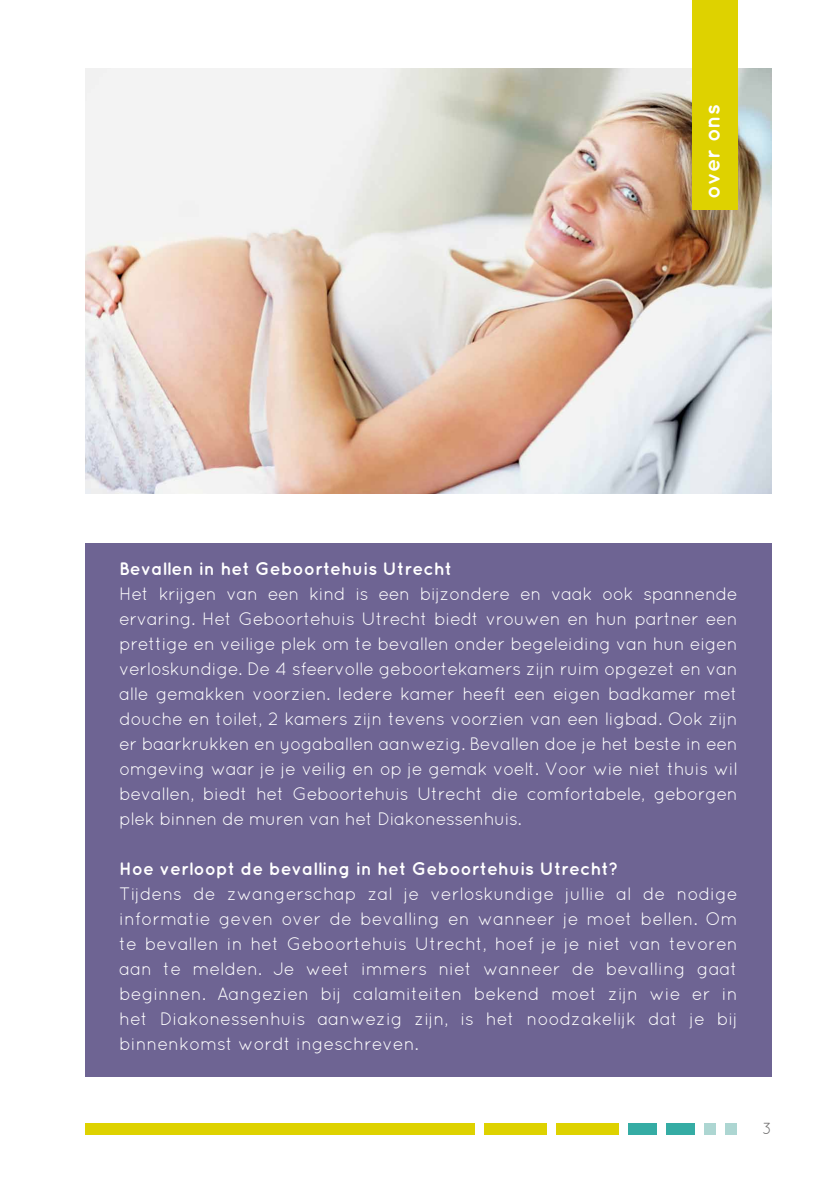
<style>
.page{position:relative;width:840px;height:1191px;background:#fff}
.page>*{position:absolute;margin:0;border:0;box-sizing:border-box;transform-origin:0 0}
.t1{font:700 22px "Quicksand";color:#fff}
.t2{font:18px/25px "Quicksand";letter-spacing:-.02em;color:#fff;text-align:justify}
.t3{font:700 18px "Quicksand";color:#fff}
.t4{font:16px "Quicksand";color:#706f6f}
</style>
<div class="page">
<img style="left:85px;top:68px;width:686px;height:425px">
<div style="left:85px;top:543px;width:686px;height:533px;background:#6e6493"></div>
<div style="left:85px;top:1123px;width:389px;height:11px;background:#ded200"></div>
<div style="left:484px;top:1123px;width:62px;height:11px;background:#ded200"></div>
<div style="left:556px;top:1123px;width:62px;height:11px;background:#ded200"></div>
<div style="left:628px;top:1123px;width:28px;height:11px;background:#35aca4"></div>
<div style="left:704px;top:1123px;width:11px;height:11px;background:#add6d2"></div>
<div style="left:725px;top:1123px;width:11px;height:11px;background:#add6d2"></div>
<div style="left:666px;top:1123px;width:28px;height:11px;background:#35aca4"></div>
<div style="left:691px;top:0;width:46px;height:210px;background:#ded200"></div>
<p class="t1" style="left:698px;top:198px;width:96px;rotate:-90deg">over ons</p>
<p class="t3" style="left:119px;top:558px;width:334px">Bevallen in het Geboortehuis Utrecht</p>
<p class="t2" style="left:119px;top:581px;width:620px">Het krijgen van een kind is een bijzondere en vaak ook spannende ervaring. Het Geboortehuis Utrecht biedt vrouwen en hun partner een prettige en veilige plek om te bevallen onder begeleiding van hun eigen verloskundige. De 4 sfeervolle geboortekamers zijn ruim opgezet en van alle gemakken voorzien. Iedere kamer heeft een eigen badkamer met douche en toilet, 2 kamers zijn tevens voorzien van een ligbad. Ook zijn er baarkrukken en yogaballen aanwezig. Bevallen doe je het beste in een omgeving waar je je veilig en op je gemak voelt. Voor wie niet thuis wil bevallen, biedt het Geboortehuis Utrecht die comfortabele, geborgen plek binnen de muren van het Diakonessenhuis.</p>
<p class="t3" style="left:119px;top:858px;width:500px">Hoe verloopt de bevalling in het Geboortehuis Utrecht?</p>
<p class="t2" style="left:119px;top:881px;width:619px">Tijdens de zwangerschap zal je verloskundige jullie al de nodige informatie geven over de bevalling en wanneer je moet bellen. Om te bevallen in het Geboortehuis Utrecht, hoef je je niet van tevoren aan te melden. Je weet immers niet wanneer de bevalling gaat beginnen. Aangezien bij calamiteiten bekend moet zijn wie er in het Diakonessenhuis aanwezig zijn, is het noodzakelijk dat je bij binnenkomst wordt ingeschreven.</p>
<p class="t4" style="left:761px;top:1119px;width:11px">3</p>
</div>
